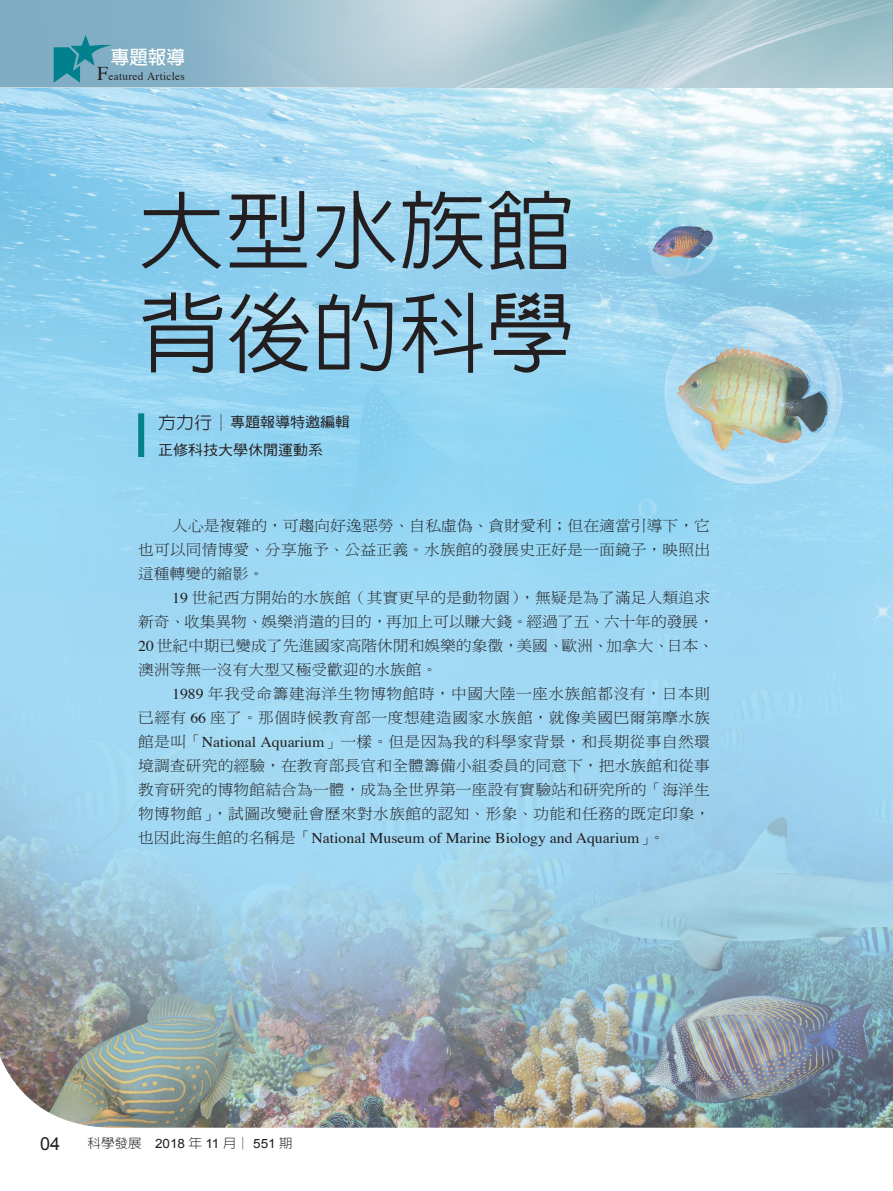
<style>
.page{position:relative;width:893px;height:1191px;background:#fff}
.page>*{position:absolute;margin:0;border:0;box-sizing:border-box;transform-origin:0 0}
.標題{font:500 87px/102px "AR New Hei B5";color:#231f20}
.頁枚-左上-中文{font:700 18.6px "AR New Hei B5";color:#fff}
.t1{font:18px "Arial";color:#231f20}
.內文{font:15px/24px "DF Ming Std W3";letter-spacing:.01em;color:#231f20;text-align:justify;scale:1.05 1}
.作者{font:14.25px "DF Hei Std W5";color:#231f20;scale:1.05 1}
.t2{font:12.9px "Arial";color:#231f20;scale:1.05 1}
.頁枚-左上-英文{font:11.25px "Times";letter-spacing:.025em;color:#231f20}
.s1{font-size:19.5px}
.s2{font-family:"AR New Hei B5";font-weight:500;font-size:17.1px}
.s3{font-family:"Times"}
.s4{font-family:"AR New Hei B5";font-weight:300}
</style>
<div class="page">
<img style="left:0;top:87px;width:893px;height:1040px">
<div style="left:138px;top:413px;width:6px;height:29px;background:#00818d"></div>
<div style="left:138px;top:442px;width:6px;height:15px;background:#00818d"></div>
<svg style="left:591px;top:0;width:301px;height:87px;background:#a9c6cf"></svg>
<img style="left:892px;top:0;width:1px;height:87px">
<svg style="left:0;top:0;width:591px;height:87px;background:#a1c1d0"></svg>
<svg style="left:54px;top:25px;width:84px;height:58px;background:#65a4b8"></svg>
<p class="頁枚-左上-中文" style="left:111px;top:48px;width:76px">專題報導</p>
<p class="頁枚-左上-英文" style="left:97px;top:66px;width:89px"><span class="s1">F</span>eatured Articles</p>
<p class="標題" style="left:138px;top:180px;width:437px">大型水族館背後的科學</p>
<p class="作者" style="left:158px;top:414px;width:184px"><span class="s2">方力行│</span>專題報導特邀編輯</p>
<p class="作者" style="left:158px;top:442px;width:159px">正修科技大學休閒運動系</p>
<p class="內文" style="left:138px;top:513px;width:546px;text-indent:34px">人心是複雜的，可趨向好逸惡勞、自私虛偽、貪財愛利；但在適當引導下，它也可以同情博愛、分享施予、公益正義。水族館的發展史正好是一面鏡子，映照出這種轉變的縮影。</p>
<p class="內文" style="left:138px;top:585px;width:550px;text-align:left;text-indent:34px"><span class="s3">19</span> 世紀西方開始的水族館（其實更早的是動物園），無疑是為了滿足人類追求新奇、收集異物、娛樂消遣的目的，再加上可以賺大錢。經過了五、六十年的發展，<span class="s3">20</span> 世紀中期已變成了先進國家高階休閒和娛樂的象徵，美國、歐洲、加拿大、日本、澳洲等無一沒有大型又極受歡迎的水族館。</p>
<p class="內文" style="left:138px;top:681px;width:546px;text-indent:34px"><span class="s3">1989</span> 年我受命籌建海洋生物博物館時，中國大陸一座水族館都沒有，日本則已經有 <span class="s3">66</span> 座了。那個時候教育部一度想建造國家水族館，就像美國巴爾第摩水族館是叫「<span class="s3">National Aquarium</span>」一樣。但是因為我的科學家背景，和長期從事自然環境調查研究的經驗，在教育部長官和全體籌備小組委員的同意下，把水族館和從事教育研究的博物館結合為一體，成為全世界第一座設有實驗站和研究所的「海洋生物博物館」，試圖改變社會歷來對水族館的認知、形象、功能和任務的既定印象，也因此海生館的名稱是「<span class="s3">National Museum of Marine Biology and Aquarium</span>」。</p>
<p class="t1" style="left:40px;top:1131px;width:22px">04</p>
<p class="t2" style="left:88px;top:1134px;width:197px"><span class="s4">科學發展</span> 2018 <span class="s4">年</span> 11 <span class="s4">月│</span> 551 <span class="s4">期</span></p>
</div>
